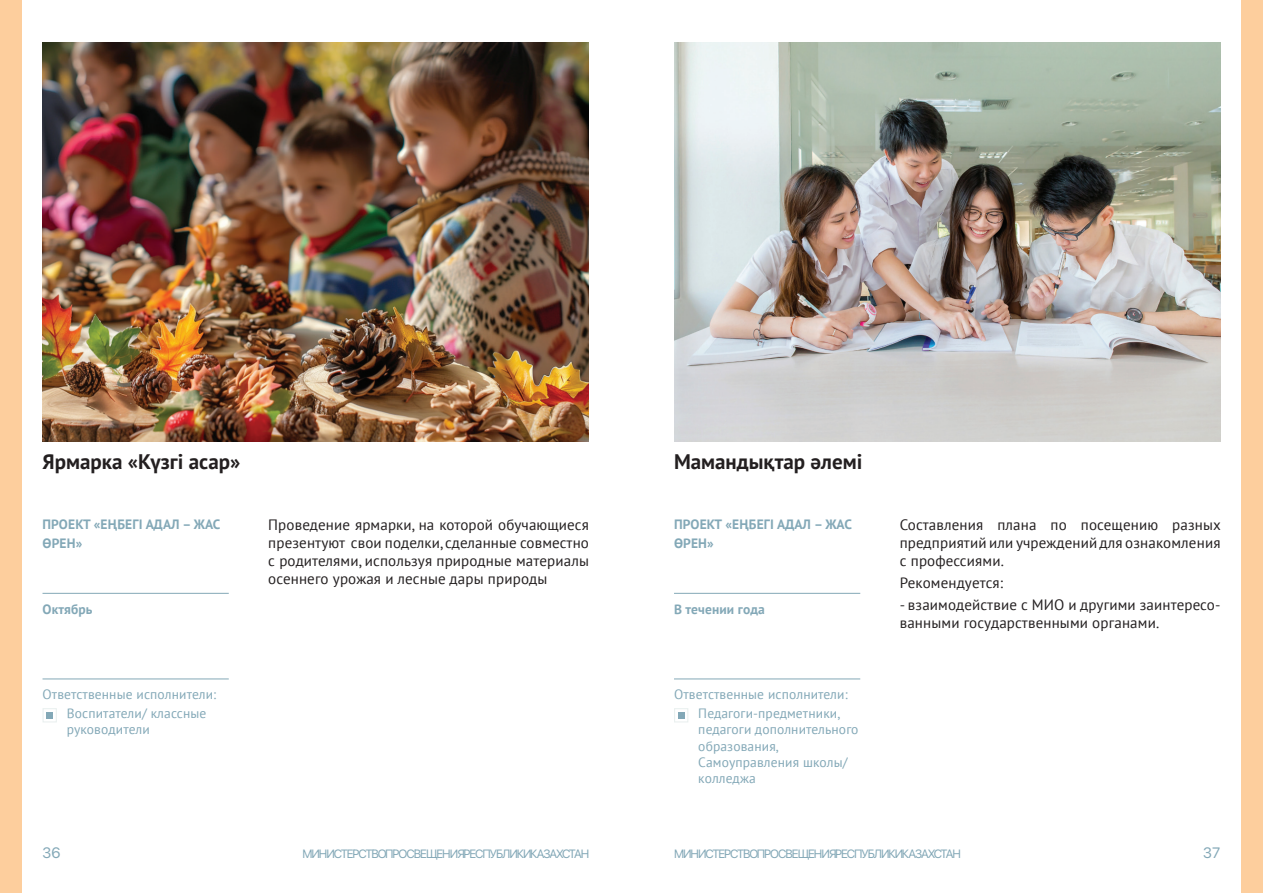
<style>
.page{position:relative;width:1263px;height:893px;background:#fff}
.page>*{position:absolute;margin:0;border:0;box-sizing:border-box;transform-origin:0 0}
.t1{font:700 21px "PT Sans";color:#231f20}
.t2{font:15px/18px "PT Sans";letter-spacing:.01em;color:#231f20;text-align:justify}
.t3{font:15px "SF Pro";color:#83a8b7}
.t4{font:13.5px/16.2px "PT Sans";letter-spacing:.01em;color:#83a8b7}
.t5{font:700 13.5px/19.5px "PT Sans";letter-spacing:.01em;color:#83a8b7}
.t6{font:12px "SF Pro";letter-spacing:-.085em;color:#83a8b7}
</style>
<div class="page">
<div style="left:0;top:0;width:21px;height:893px;background:#fdce9d"></div>
<div style="left:1242px;top:0;width:21px;height:893px;background:#fdce9d"></div>
<img style="left:43px;top:43px;width:546px;height:399px">
<div style="left:43px;top:708px;width:14px;height:14px;border:1px solid #eaf0ef"></div>
<div style="left:46px;top:712px;width:7px;height:7px;background:#83a8b7"></div>
<hr style="left:43px;top:679px;width:186px;height:1px;background:#83a8b7">
<hr style="left:43px;top:593px;width:186px;height:1px;background:#83a8b7">
<img style="left:674px;top:43px;width:546px;height:399px">
<div style="left:674px;top:708px;width:14px;height:14px;border:1px solid #eaf0ef"></div>
<div style="left:678px;top:712px;width:7px;height:7px;background:#83a8b7"></div>
<hr style="left:674px;top:679px;width:186px;height:1px;background:#83a8b7">
<hr style="left:674px;top:593px;width:186px;height:1px;background:#83a8b7">
<h1 class="t1" style="left:43px;top:448px;width:199px">Ярмарка «Күзгі асар»</h1>
<h1 class="t1" style="left:674px;top:448px;width:190px">Мамандықтар әлемі</h1>
<p class="t5" style="left:43px;top:514px;width:179px">ПРОЕКТ «ЕҢБЕГІ АДАЛ – ЖАС<br>ӨРЕН»</p>
<p class="t5" style="left:43px;top:599px;width:52px">Октябрь</p>
<p class="t2" style="left:268px;top:515px;width:322px">Проведение ярмарки, на которой обучающиеся презентуют свои поделки, сделанные совместно с родителями, используя природные материалы осеннего урожая и лесные дары природы</p>
<p class="t5" style="left:674px;top:514px;width:179px">ПРОЕКТ «ЕҢБЕГІ АДАЛ – ЖАС<br>ӨРЕН»</p>
<p class="t5" style="left:674px;top:599px;width:92px">В течении года</p>
<p class="t2" style="left:900px;top:515px;width:323px">Составления плана по посещению разных предприятий или учреждений для ознакомления с профессиями.</p>
<p class="t2" style="left:900px;top:573px;width:105px">Рекомендуется:</p>
<p class="t2" style="left:900px;top:596px;width:322px">- взаимодействие с МИО и другими заинтересо&shy;ванными государственными органами.</p>
<p class="t4" style="left:43px;top:685px;width:175px">Ответственные исполнители:</p>
<p class="t4" style="left:674px;top:685px;width:175px">Ответственные исполнители:</p>
<p class="t4" style="left:67px;top:705px;width:141px">Воспитатели/ классные руководители</p>
<p class="t4" style="left:698px;top:705px;width:162px">Педагоги-предметники, педагоги дополнительного образования,<br>Самоуправления школы/ колледжа</p>
<p class="t3" style="left:43px;top:844px;width:20px">36</p>
<p class="t6" style="left:302px;top:847px;width:288px">МИНИСТЕРСТВО ПРОСВЕЩЕНИЯ РЕСПУБЛИКИ КАЗАХСТАН</p>
<p class="t6" style="left:674px;top:847px;width:288px">МИНИСТЕРСТВО ПРОСВЕЩЕНИЯ РЕСПУБЛИКИ КАЗАХСТАН</p>
<p class="t3" style="left:1203px;top:844px;width:19px">37</p>
</div>
